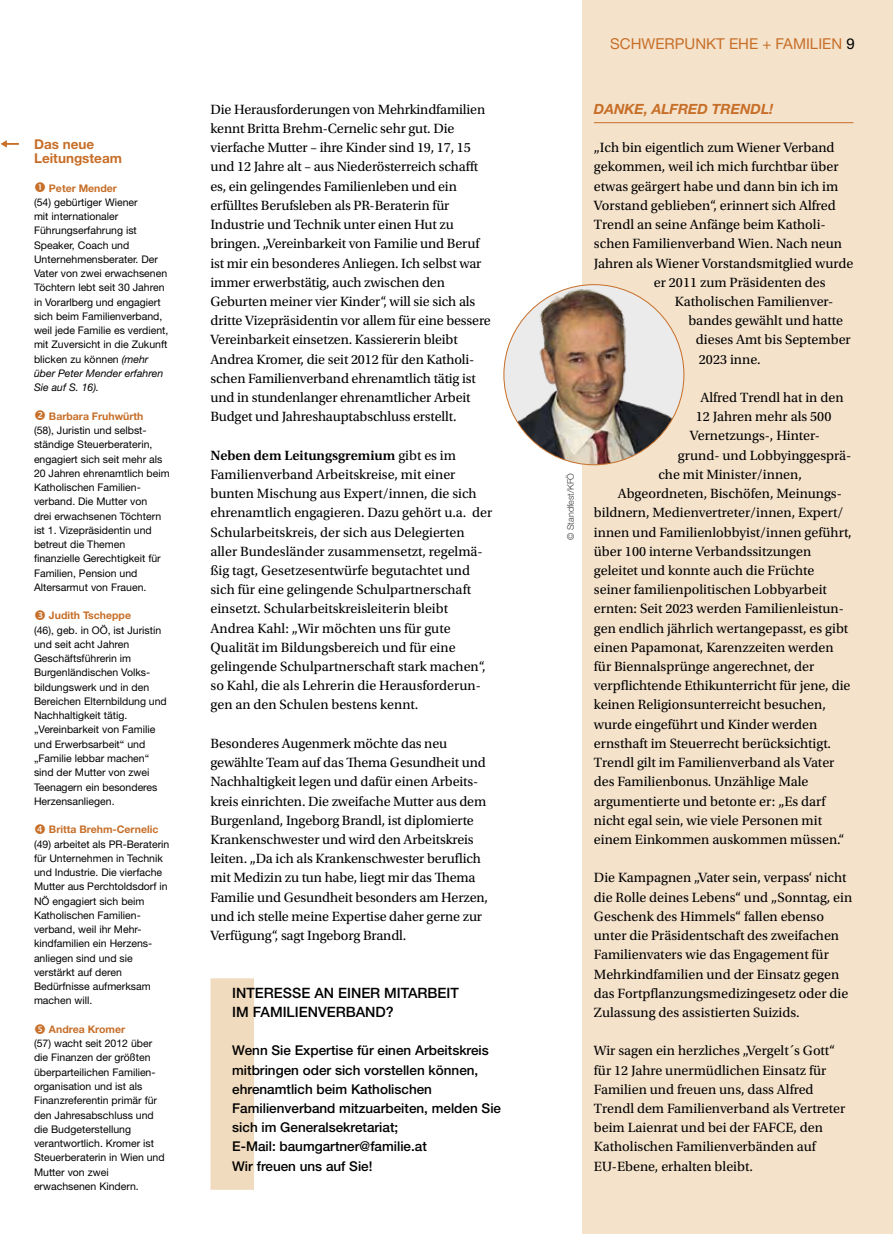
<style>
.page{position:relative;width:893px;height:1234px;background:#fff}
.page>*{position:absolute;margin:0;border:0;box-sizing:border-box;transform-origin:0 0}
.t1{font:15px "Helvetica Neue LT Std";color:#c76f29}
.t2{font:500 14.25px/19.2px "Helvetica Neue LT Std";color:#000}
.t3{font:14.1px/19.2px "Utopia Std";color:#000}
.t4{font:italic 700 14.1px "Helvetica Neue LT Std";color:#c76f29}
.t5{font:500 13.5px/19.2px "Helvetica Neue LT Std";color:#000}
.t6{font:700 13.5px/14.2px "Helvetica Neue LT Std";color:#c76f29}
.t7{font:10.5px/14.2px "Helvetica Neue LT Std";color:#000}
.t8{font:700 10.5px "Helvetica Neue LT Std";color:#c76f29}
.t9{font:300 9px "Helvetica Neue LT Std";color:#393939}
.s1{font-style:italic}
.s2{font-weight:600}
.s3{color:#000}
</style>
<div class="page">
<div style="left:583px;top:0;width:310px;height:1233px;background:#f4e2cb"></div>
<hr style="left:594px;top:122px;width:259px;height:1px;background:#c76f29">
<img style="left:504px;top:284px;width:180px;height:180px;border-radius:90px">
<div style="left:210px;top:978px;width:44px;height:211px;background:#f1dbbe"></div>
<svg style="left:0;top:140px;width:19px;height:7px"></svg>
<p class="t6" style="left:34px;top:136px;width:89px">Das neue<br>Leitungsteam</p>
<p class="t8" style="left:49px;top:181px;width:70px">Peter Mender</p>
<p class="t7" style="left:34px;top:195px;width:136px">(54) gebürtiger Wiener<br>mit internationaler<br>Führungserfahrung ist<br>Speaker, Coach und<br>Unternehmensberater. Der<br>Vater von zwei erwachsenen<br>Töchtern lebt seit 30 Jahren in Vorarlberg und engagiert sich beim Familienverband, weil jede Familie es verdient, mit Zuversicht in die Zukunft blicken zu können <span class="s1">(mehr über Peter Mender erfahren<br>Sie auf S. 16).</span></p>
<p class="t8" style="left:49px;top:409px;width:96px">Barbara Fruhwürth</p>
<p class="t7" style="left:34px;top:423px;width:137px">(58), Juristin und selbst&shy;ständige Steuerberaterin, engagiert sich seit mehr als<br>20 Jahren ehrenamtlich beim<br>Katholischen Familien&shy;verband. Die Mutter von<br>drei erwachsenen Töchtern ist 1. Vizepräsidentin und betreut die Themen finanzielle Gerechtigkeit für<br>Familien, Pension und<br>Altersarmut von Frauen.</p>
<p class="t8" style="left:49px;top:609px;width:84px">Judith Tscheppe</p>
<p class="t7" style="left:34px;top:622px;width:134px">(46), geb. in OÖ, ist Juristin und seit acht Jahren<br>Geschäftsführerin im<br>Burgenländischen Volks&shy;bildungswerk und in den<br>Bereichen Elternbildung und<br>Nachhaltigkeit tätig. „Vereinbarkeit von Familie und Erwerbsarbeit“ und „Familie lebbar machen“ sind der Mutter von zwei<br>Teenagern ein besonderes<br>Herzensanliegen.</p>
<p class="t8" style="left:49px;top:822px;width:111px">Britta Brehm-Cernelic</p>
<p class="t7" style="left:34px;top:836px;width:137px">(49) arbeitet als PR-Beraterin für Unternehmen in Technik und Industrie. Die vierfache<br>Mutter aus Perchtoldsdorf in<br>NÖ engagiert sich beim<br>Katholischen Familien&shy;verband, weil ihr Mehr&shy;kindfamilien ein Herzens&shy;anliegen sind und sie verstärkt auf deren<br>Bedürfnisse aufmerksam machen will.</p>
<p class="t8" style="left:49px;top:1022px;width:78px">Andrea Kromer</p>
<p class="t7" style="left:34px;top:1035px;width:132px">(57) wacht seit 2012 über die Finanzen der größten überparteilichen Familien&shy;organisation und ist als<br>Finanzreferentin primär für den Jahresabschluss und die Budgeterstellung verantwortlich. Kromer ist<br>Steuerberaterin in Wien und<br>Mutter von zwei erwachsenen Kindern.</p>
<p class="t3" style="left:210px;top:100px;width:282px">Die Herausforderungen von Mehrkindfamilien kennt Britta Brehm-Cernelic sehr gut. Die vierfache Mutter – ihre Kinder sind 19, 17, 15 und 12 Jahre alt – aus Niederösterreich schafft es, ein gelingendes Familienleben und ein erfülltes Berufsleben als PR-Beraterin für Industrie und Technik unter einen Hut zu bringen. „Vereinbarkeit von Familie und Beruf ist mir ein besonderes Anliegen. Ich selbst war immer erwerbstätig, auch zwischen den Geburten meiner vier Kinder“, will sie sich als dritte Vizepräsidentin vor allem für eine bessere Vereinbarkeit einsetzen. Kassiererin bleibt Andrea Kromer, die seit 2012 für den Katholi&shy;schen Familienverband ehrenamtlich tätig ist und in stundenlanger ehrenamtlicher Arbeit Budget und Jahreshauptabschluss erstellt.</p>
<p class="t3" style="left:210px;top:445px;width:283px"><span class="s2">Neben dem Leitungsgremium</span> gibt es im Familienverband Arbeitskreise, mit einer bunten Mischung aus Expert/innen, die sich ehrenamtlich engagieren. Dazu gehört u.a. der Schularbeitskreis, der sich aus Delegierten aller Bundesländer zusammensetzt, regelmä&shy;ßig tagt, Gesetzesentwürfe begutachtet und sich für eine gelingende Schulpartnerschaft einsetzt. Schularbeitskreisleiterin bleibt Andrea Kahl: „Wir möchten uns für gute Qualität im Bildungsbereich und für eine gelingende Schulpartnerschaft stark machen“, so Kahl, die als Lehrerin die Herausforderun&shy;gen an den Schulen bestens kennt.</p>
<p class="t3" style="left:210px;top:733px;width:279px">Besonderes Augenmerk möchte das neu gewählte Team auf das Thema Gesundheit und Nachhaltigkeit legen und dafür einen Arbeits&shy;kreis einrichten. Die zweifache Mutter aus dem Burgenland, Ingeborg Brandl, ist diplomierte Krankenschwester und wird den Arbeitskreis leiten. „Da ich als Krankenschwester beruflich mit Medizin zu tun habe, liegt mir das Thema Familie und Gesundheit besonders am Herzen, und ich stelle meine Expertise daher gerne zur Verfügung“, sagt Ingeborg Brandl.</p>
<p class="t2" style="left:232px;top:982px;width:228px">INTERESSE AN EINER MITARBEIT<br>IM FAMILIENVERBAND?</p>
<p class="t5" style="left:232px;top:1040px;width:270px">Wenn Sie Expertise für einen Arbeitskreis mitbringen oder sich vorstellen können, ehrenamtlich beim Katholischen Familienverband mitzuarbeiten, melden Sie sich im Generalsekretariat;<br>E-Mail: baumgartner@familie.at<br>Wir freuen uns auf Sie!</p>
<p class="t1" style="left:610px;top:35px;width:246px">SCHWERPUNKT EHE + FAMILIEN <span class="s3">9</span></p>
<p class="t9" style="left:565px;top:540px;width:69px;rotate:-90deg">© Standfest/KFÖ</p>
<p class="t4" style="left:594px;top:100px;width:181px">DANKE, ALFRED TRENDL!</p>
<p class="t3" style="left:594px;top:138px;width:242px">„Ich bin eigentlich zum Wiener Verband</p>
<p class="t3" style="left:594px;top:157px;width:246px">gekommen, weil ich mich furchtbar über</p>
<p class="t3" style="left:594px;top:177px;width:246px">etwas geärgert habe und dann bin ich im</p>
<p class="t3" style="left:594px;top:196px;width:243px">Vorstand geblieben“, erinnert sich Alfred</p>
<p class="t3" style="left:594px;top:215px;width:233px">Trendl an seine Anfänge beim Katholi-</p>
<p class="t3" style="left:594px;top:234px;width:250px">schen Familienverband Wien. Nach neun</p>
<p class="t3" style="left:594px;top:253px;width:261px">Jahren als Wiener Vorstandsmitglied wurde</p>
<p class="t3" style="left:654px;top:273px;width:173px">er 2011 zum Präsidenten des</p>
<p class="t3" style="left:675px;top:292px;width:160px">Katholischen Familienver-</p>
<p class="t3" style="left:688px;top:311px;width:156px">bandes gewählt und hatte</p>
<p class="t3" style="left:696px;top:330px;width:156px">dieses Amt bis September</p>
<p class="t3" style="left:699px;top:349px;width:63px">2023 inne.</p>
<p class="t3" style="left:700px;top:388px;width:145px">Alfred Trendl hat in den</p>
<p class="t3" style="left:696px;top:407px;width:137px">12 Jahren mehr als 500</p>
<p class="t3" style="left:690px;top:426px;width:132px">Vernetzungs-, Hinter-</p>
<p class="t3" style="left:678px;top:445px;width:175px">grund- und Lobbyinggesprä-</p>
<p class="t3" style="left:658px;top:465px;width:145px">che mit Minister/innen,</p>
<p class="t3" style="left:618px;top:484px;width:225px">Abgeordneten, Bischöfen, Meinungs-</p>
<p class="t3" style="left:594px;top:503px;width:251px">bildnern, Medienvertreter/innen, Expert/</p>
<p class="t3" style="left:594px;top:522px;width:259px">innen und Familienlobbyist/innen geführt,</p>
<p class="t3" style="left:594px;top:541px;width:219px">über 100 interne Verbandssitzungen</p>
<p class="t3" style="left:594px;top:561px;width:222px">geleitet und konnte auch die Früchte</p>
<p class="t3" style="left:594px;top:580px;width:235px">seiner familienpolitischen Lobbyarbeit</p>
<p class="t3" style="left:594px;top:599px;width:252px">ernten: Seit 2023 werden Familienleistun-</p>
<p class="t3" style="left:594px;top:618px;width:256px">gen endlich jährlich wertangepasst, es gibt</p>
<p class="t3" style="left:594px;top:637px;width:241px">einen Papamonat, Karenzzeiten werden</p>
<p class="t3" style="left:594px;top:657px;width:222px">für Biennalsprünge angerechnet, der</p>
<p class="t3" style="left:594px;top:676px;width:258px">verpflichtende Ethikunterricht für jene, die</p>
<p class="t3" style="left:594px;top:695px;width:233px">keinen Religionsunterreicht besuchen,</p>
<p class="t3" style="left:594px;top:714px;width:225px">wurde eingeführt und Kinder werden</p>
<p class="t3" style="left:594px;top:733px;width:239px">ernsthaft im Steuerrecht berücksichtigt.</p>
<p class="t3" style="left:594px;top:753px;width:242px">Trendl gilt im Familienverband als Vater</p>
<p class="t3" style="left:594px;top:772px;width:216px">des Familienbonus. Unzählige Male</p>
<p class="t3" style="left:594px;top:791px;width:233px">argumentierte und betonte er: „Es darf</p>
<p class="t3" style="left:594px;top:810px;width:230px">nicht egal sein, wie viele Personen mit</p>
<p class="t3" style="left:594px;top:829px;width:252px">einem Einkommen auskommen müssen.“</p>
<p class="t3" style="left:594px;top:868px;width:260px">Die Kampagnen „Vater sein, verpass‘ nicht die Rolle deines Lebens“ und „Sonntag, ein Geschenk des Himmels“ fallen ebenso unter die Präsidentschaft des zweifachen Familienvaters wie das Engagement für Mehrkindfamilien und der Einsatz gegen das Fortpflanzungsmedizingesetz oder die Zulassung des assistierten Suizids.</p>
<p class="t3" style="left:594px;top:1041px;width:253px">Wir sagen ein herzliches „Vergelt´s Gott“ für 12 Jahre unermüdlichen Einsatz für Familien und freuen uns, dass Alfred Trendl dem Familienverband als Vertreter beim Laienrat und bei der FAFCE, den Katholischen Familienverbänden auf EU-Ebene, erhalten bleibt.</p>
</div>
